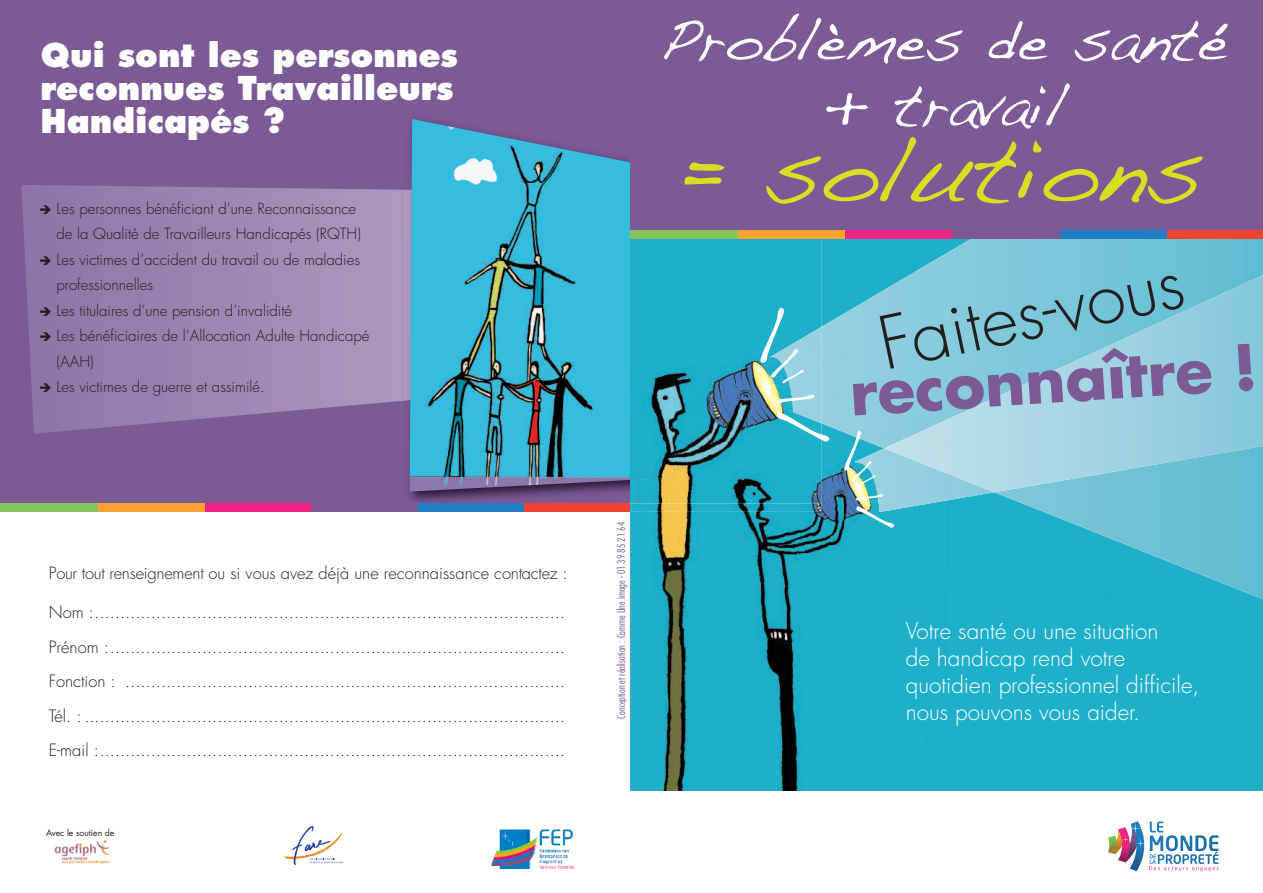
<style>
.page{position:relative;width:1263px;height:893px;background:#fff}
.page>*{position:absolute;margin:0;border:0;box-sizing:border-box;transform-origin:0 0}
.t1{font:92.4px "Handwriting Dakota";color:#d6df21}
.t2{font:75.15px "Handwriting Dakota";color:#fff}
.t3{font:300 71.1px "Futura Std";color:#231f20}
.t4{font:700 61.2px "Futura Std";color:#7c5a95}
.t5{font:60.15px/65.6px "Handwriting Dakota";color:#fff;text-align:center}
.t6{font:54.3px "Handwriting Dakota";color:#fff}
.t7{font:800 31.95px/33px "Futura Std";color:#fff}
.t8{font:300 22.5px/27px "Futura Std";color:#fff}
.t9{font:300 16.5px/34.5px "Futura Std";color:#231f20;text-align:justify}
.t10{font:300 15px/25.5px "Futura Std";color:#231f20}
.t11{font:300 condensed 10.5px "Futura Std";color:#7c5a95}
.t12{font:8.7px "Futura Std";color:#231f20}
</style>
<div class="page">
<div style="left:0;top:0;width:638px;height:503px;background:#7c5a95"></div>
<img style="left:21px;top:185px;width:382px;height:249px">
<img style="left:403px;top:189px;width:418px;height:313px">
<img style="left:403px;top:190px;width:7px;height:211px">
<img style="left:410px;top:119px;width:220px;height:373px">
<div style="left:674px;top:238px;width:147px;height:89px;background:#1eafc9"></div>
<img style="left:630px;top:423px;width:633px;height:368px">
<img style="left:630px;top:480px;width:8px;height:23px">
<img style="left:630px;top:238px;width:44px;height:242px">
<img style="left:994px;top:492px;width:269px;height:107px">
<img style="left:821px;top:238px;width:442px;height:210px">
<img style="left:854px;top:492px;width:140px;height:20px">
<img style="left:884px;top:275px;width:379px;height:217px">
<div style="left:630px;top:0;width:633px;height:232px;background:#7c5a95"></div>
<img style="left:1108px;top:829px;width:12px;height:25px">
<svg style="left:1120px;top:821px;width:98px;height:50px"></svg>
<div style="left:0;top:503px;width:98px;height:8px;background:#83c558"></div>
<div style="left:98px;top:503px;width:107px;height:8px;background:#f9a231"></div>
<div style="left:205px;top:503px;width:106px;height:8px;background:#ee2383"></div>
<div style="left:311px;top:503px;width:107px;height:8px;background:#7e5894"></div>
<div style="left:418px;top:503px;width:106px;height:8px;background:#227dc2"></div>
<div style="left:524px;top:503px;width:106px;height:8px;background:#ee4232"></div>
<img style="left:491px;top:829px;width:82px;height:40px">
<svg style="left:283px;top:826px;width:60px;height:39px"></svg>
<img style="left:54px;top:840px;width:55px;height:25px">
<div style="left:630px;top:230px;width:108px;height:8px;background:#83c558"></div>
<div style="left:738px;top:230px;width:107px;height:8px;background:#f9a231"></div>
<div style="left:845px;top:230px;width:108px;height:8px;background:#ee2383"></div>
<div style="left:953px;top:230px;width:107px;height:8px;background:#7e5894"></div>
<div style="left:1060px;top:230px;width:107px;height:8px;background:#227dc2"></div>
<div style="left:1167px;top:230px;width:96px;height:8px;background:#ee4232"></div>
<svg style="left:754px;top:307px;width:61px;height:110px;background:#61bcc9"></svg>
<svg style="left:840px;top:430px;width:44px;height:80px;background:#66b5c1"></svg>
<h3 class="t7" style="left:40px;top:41px;width:419px">Qui sont les personnes reconnues Travailleurs<br>Handicapés ?</h3>
<p class="t10" style="left:57px;top:197px;width:306px;text-indent:-17px">➔ Les personnes bénéficiant d’une Reconnaissance de la Qualité de Travailleurs Handicapés (RQTH)</p>
<p class="t10" style="left:57px;top:248px;width:305px;text-indent:-17px">➔ Les victimes d’accident du travail ou de maladies professionnelles</p>
<p class="t10" style="left:39px;top:299px;width:255px">➔ Les titulaires d’une pension d’invalidité</p>
<p class="t10" style="left:57px;top:324px;width:314px;text-indent:-17px">➔ Les bénéficiaires de l’Allocation Adulte Handicapé (AAH)</p>
<p class="t10" style="left:39px;top:375px;width:227px">➔ Les victimes de guerre et assimilé.</p>
<p class="t9" style="left:49px;top:557px;width:520px">Pour tout renseignement ou si vous avez déjà une reconnaissance contactez :</p>
<p class="t9" style="left:49px;top:596px;width:518px">Nom :............................................................................................<br>Prénom :.........................................................................................<br>Fonction : ......................................................................................<br>Tél. : ..............................................................................................<br>E-mail :...........................................................................................</p>
<p class="t12" style="left:46px;top:829px;width:70px">Avec le soutien de</p>
<p class="t11" style="left:617px;top:718px;width:198px;rotate:-90deg">Conception et réalisation : Comme Une Image - 01 39 85 21 64</p>
<h3 class="t5" style="left:659px;top:6px;width:570px">Problèmes de santé + travail</h3>
<h1 class="t1" style="left:678px;top:115px;width:526px">= solutions</h1>
<h2 class="t2" style="left:847px;top:411px;width:33px;rotate:90deg">l</h2>
<h3 class="t3" style="left:873px;top:313px;width:311px;rotate:-12deg">Faites-vous</h3>
<h3 class="t4" style="left:848px;top:366px;width:409px;rotate:-4deg">reconnaître !</h3>
<h3 class="t6" style="left:907px;top:505px;width:24px;rotate:90deg">l</h3>
<h3 class="t8" style="left:906px;top:620px;width:295px">Votre santé ou une situation<br>de handicap rend votre quotidien professionnel difficile, nous pouvons vous aider.</h3>
</div>
